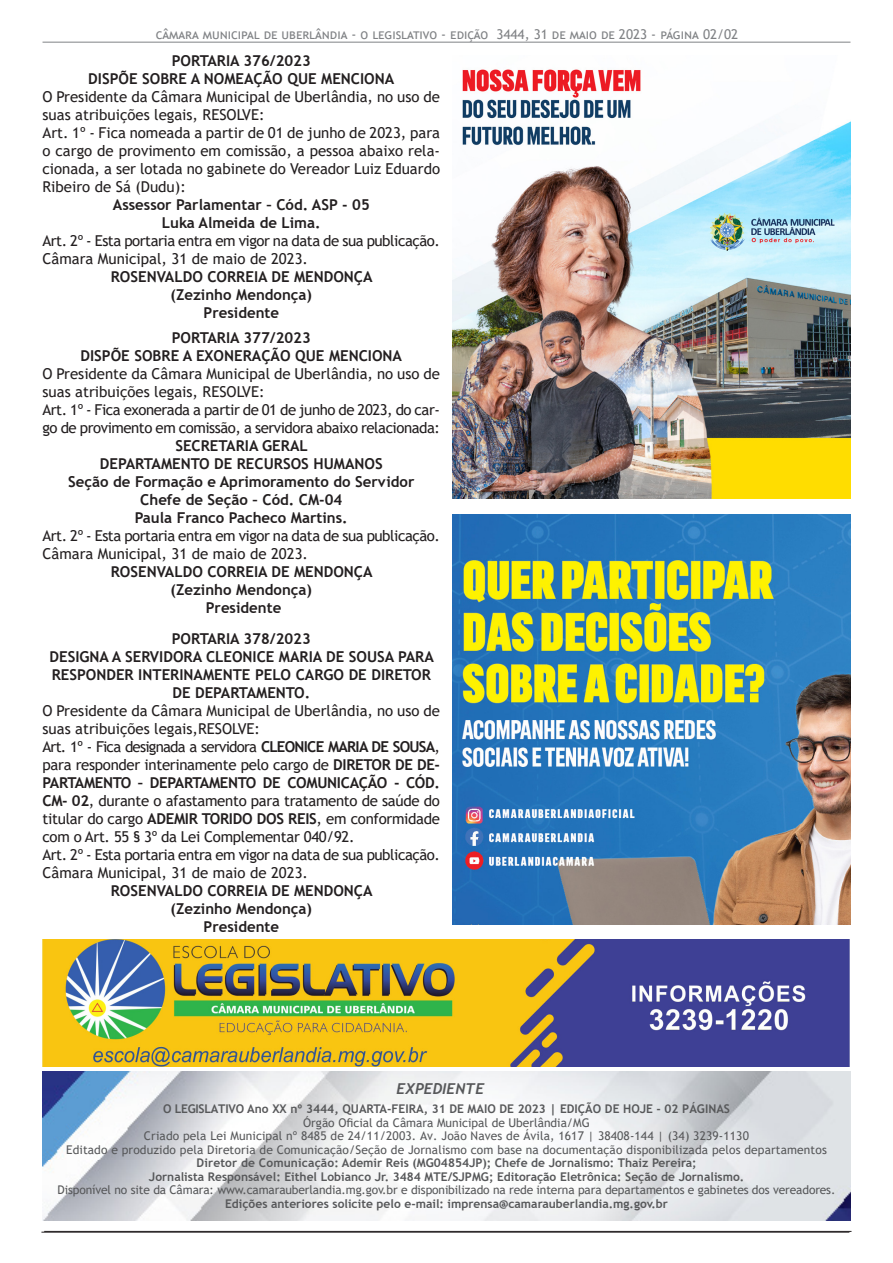
<style>
.page{position:relative;width:893px;height:1263px;background:#fff}
.page>*{position:absolute;margin:0;border:0;box-sizing:border-box;transform-origin:0 0}
.t1{font:15px/18px "Trebuchet MS";color:#231f20}
.t2{font:700 15px/18px "Trebuchet MS";color:#231f20;text-align:center}
.t3{font:15px/18px "Trebuchet MS";letter-spacing:-.03em;color:#231f20}
.t4{font:italic 700 15px "Trebuchet";color:#57585a}
.t5{font:13.5px "Trebuchet MS";color:#808285}
.t6{font:12px "Trebuchet MS";letter-spacing:.01em;color:#57585a}
.t7{font:700 12px "Trebuchet MS";color:#57585a}
.t8{font:12px/13.5px "Trebuchet MS";letter-spacing:-.01em;color:#57585a;text-align:center}
.s1{font-weight:700}
</style>
<div class="page">
<hr style="left:41px;top:1232px;width:808px;height:1px;background:#231f20">
<hr style="left:43px;top:42px;width:807px;height:1px;background:#808285">
<img style="left:43px;top:1071px;width:807px;height:150px">
<hr style="left:44px;top:1231px;width:807px;height:1px;background:#231f20">
<img style="left:453px;top:69px;width:397px;height:429px">
<img style="left:43px;top:940px;width:806px;height:126px">
<img style="left:453px;top:514px;width:397px;height:410px">
<p class="t5" style="left:156px;top:26px;width:584px">câmara municipal de uberlândia - o legislativo - edição 3444, 31 de maio de 2023 - página 02/02</p>
<p class="t2" style="left:172px;top:52px;width:141px">PORTARIA 376/2023</p>
<p class="t2" style="left:88px;top:70px;width:308px">DISPÕE SOBRE A NOMEAÇÃO QUE MENCIONA</p>
<p class="t1" style="left:43px;top:88px;width:399px">O Presidente da Câmara Municipal de Uberlândia, no uso de suas atribuições legais, RESOLVE:</p>
<p class="t1" style="left:43px;top:124px;width:399px;text-align:justify">Art. 1º - Fica nomeada a partir de 01 de junho de 2023, para o cargo de provimento em comissão, a pessoa abaixo rela&shy;cionada, a ser lotada no gabinete do Vereador Luiz Eduardo Ribeiro de Sá (Dudu):</p>
<p class="t2" style="left:113px;top:196px;width:258px">Assessor Parlamentar – Cód. ASP - 05</p>
<p class="t2" style="left:162px;top:214px;width:160px">Luka Almeida de Lima.</p>
<p class="t3" style="left:43px;top:232px;width:399px">Art. 2º - Esta portaria entra em vigor na data de sua publicação.</p>
<p class="t1" style="left:43px;top:250px;width:267px">Câmara Municipal, 31 de maio de 2023.</p>
<p class="t2" style="left:111px;top:268px;width:263px">ROSENVALDO CORREIA DE MENDONÇA</p>
<p class="t2" style="left:171px;top:286px;width:143px">(Zezinho Mendonça)</p>
<p class="t2" style="left:204px;top:304px;width:77px">Presidente</p>
<p class="t2" style="left:172px;top:329px;width:141px">PORTARIA 377/2023</p>
<p class="t2" style="left:80px;top:347px;width:323px">DISPÕE SOBRE A EXONERAÇÃO QUE MENCIONA</p>
<p class="t1" style="left:43px;top:365px;width:399px">O Presidente da Câmara Municipal de Uberlândia, no uso de suas atribuições legais, RESOLVE:</p>
<p class="t3" style="left:43px;top:401px;width:399px">Art. 1º - Fica exonerada a partir de 01 de junho de 2023, do car&shy;go de provimento em comissão, a servidora abaixo relacionada:</p>
<p class="t2" style="left:175px;top:437px;width:134px">SECRETARIA GERAL</p>
<p class="t2" style="left:100px;top:455px;width:284px">DEPARTAMENTO DE RECURSOS HUMANOS</p>
<p class="t2" style="left:68px;top:473px;width:348px">Seção de Formação e Aprimoramento do Servidor</p>
<p class="t2" style="left:140px;top:491px;width:204px">Chefe de Seção – Cód. CM-04</p>
<p class="t2" style="left:135px;top:509px;width:214px">Paula Franco Pacheco Martins.</p>
<p class="t3" style="left:43px;top:527px;width:399px">Art. 2º - Esta portaria entra em vigor na data de sua publicação.</p>
<p class="t1" style="left:43px;top:545px;width:267px">Câmara Municipal, 31 de maio de 2023.</p>
<p class="t2" style="left:111px;top:563px;width:263px">ROSENVALDO CORREIA DE MENDONÇA</p>
<p class="t2" style="left:171px;top:581px;width:143px">(Zezinho Mendonça)</p>
<p class="t2" style="left:206px;top:599px;width:77px">Presidente</p>
<p class="t2" style="left:172px;top:629px;width:141px">PORTARIA 378/2023</p>
<p class="t2" style="left:49px;top:647px;width:386px">DESIGNA A SERVIDORA CLEONICE MARIA DE SOUSA PARA<br>RESPONDER INTERINAMENTE PELO CARGO DE DIRETOR<br>DE DEPARTAMENTO.</p>
<p class="t1" style="left:43px;top:701px;width:399px">O Presidente da Câmara Municipal de Uberlândia, no uso de suas atribuições legais,RESOLVE:</p>
<p class="t1" style="left:43px;top:737px;width:399px;text-align:justify">Art. 1º - Fica designada a servidora <span class="s1">CLEONICE MARIA DE SOUSA</span>, para responder interinamente pelo cargo de <span class="s1">DIRETOR DE DE-PARTAMENTO – DEPARTAMENTO DE COMUNICAÇÃO - CÓD.<br>CM- 02</span>, durante o afastamento para tratamento de saúde do titular do cargo <span class="s1">ADEMIR TORIDO DOS REIS</span>, em conformidade com o Art. 55 § 3º da Lei Complementar 040/92.</p>
<p class="t3" style="left:43px;top:845px;width:399px">Art. 2º - Esta portaria entra em vigor na data de sua publicação.</p>
<p class="t1" style="left:43px;top:863px;width:267px">Câmara Municipal, 31 de maio de 2023.</p>
<p class="t2" style="left:111px;top:881px;width:263px">ROSENVALDO CORREIA DE MENDONÇA</p>
<p class="t2" style="left:171px;top:899px;width:143px">(Zezinho Mendonça)</p>
<p class="t2" style="left:204px;top:917px;width:77px">Presidente</p>
<p class="t4" style="left:396px;top:1079px;width:90px">EXPEDIENTE</p>
<p class="t7" style="left:163px;top:1101px;width:568px">O LEGISLATIVO Ano XX nº 3444, QUARTA-FEIRA, 31 DE MAIO DE 2023 | EDIÇÃO DE HOJE - 02 PÁGINAS</p>
<p class="t6" style="left:303px;top:1115px;width:288px">Órgão Oficial da Câmara Municipal de Uberlândia/MG</p>
<p class="t6" style="left:144px;top:1128px;width:606px">Criado pela Lei Municipal nº 8485 de 24/11/2003. Av. João Naves de Ávila, 1617 | 38408-144 | (34) 3239-1130</p>
<p class="t6" style="left:66px;top:1142px;width:762px">Editado e produzido pela Diretoria de Comunicação/Seção de Jornalismo com base na documentação disponibilizada pelos departamentos</p>
<p class="t7" style="left:197px;top:1155px;width:502px">Diretor de Comunicação: Ademir Reis (MG04854JP); Chefe de Jornalismo: Thaiz Pereira;</p>
<p class="t7" style="left:149px;top:1169px;width:597px">Jornalista Responsável: Eithel Lobianco Jr. 3484 MTE/SJPMG; Editoração Eletrônica: Seção de Jornalismo.</p>
<p class="t8" style="left:58px;top:1183px;width:779px">Disponível no site da Câmara: www.camarauberlandia.mg.gov.br e disponibilizado na rede interna para departamentos e gabinetes dos vereadores.<br><span class="s1">Edições anteriores solicite pelo e-mail: imprensa@camarauberlandia.mg.gov.br</span></p>
</div>
